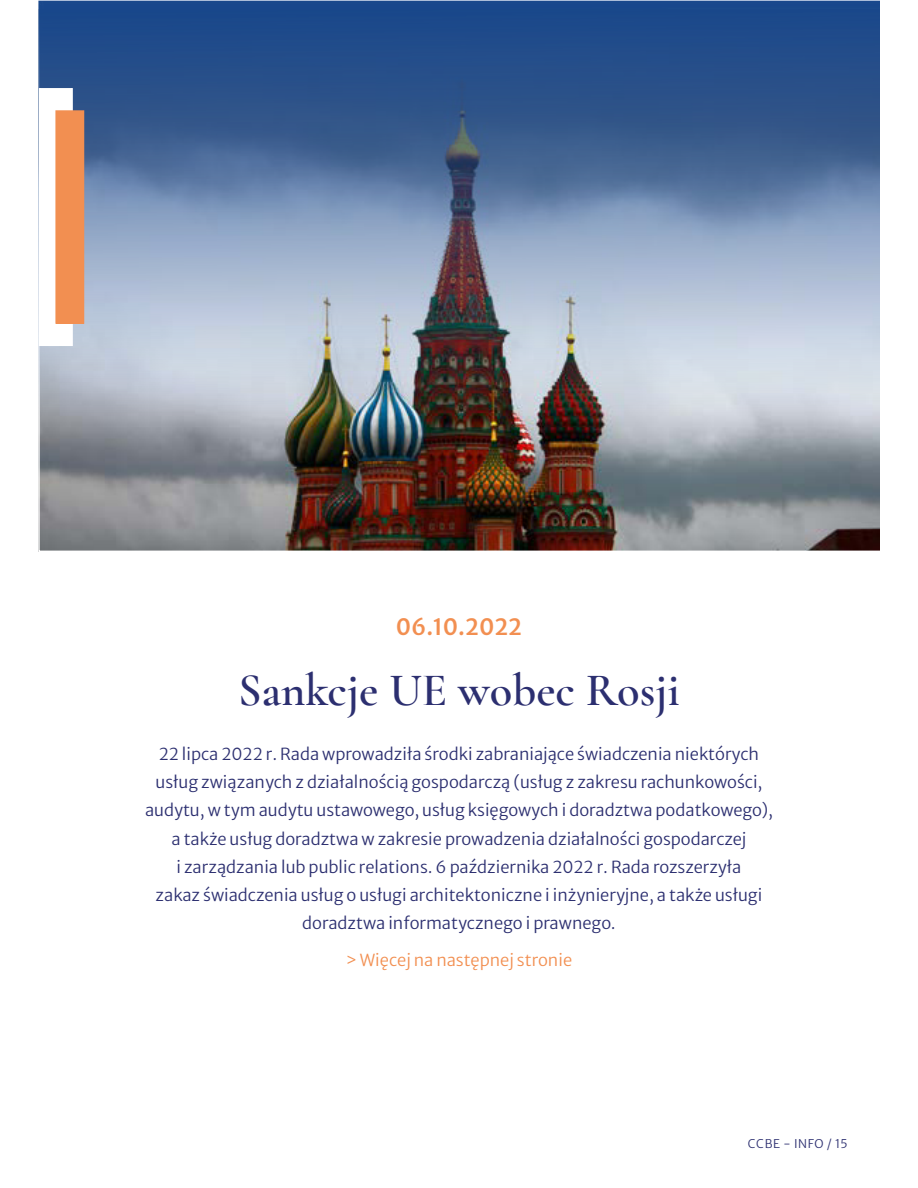
<style>
.page{position:relative;width:918px;height:1188px;background:#fff}
.page>*{position:absolute;margin:0;border:0;box-sizing:border-box;transform-origin:0 0}
.t1{font:600 46.5px "Cormorant Garamond";color:#2c2f70}
.t2{font:500 22.5px "Merriweather Sans";color:#f28f51}
.t3{font:300 16.5px/28.2px "Merriweather Sans";color:#2c2f70;text-align:center}
.t4{font:300 16.5px "Merriweather Sans";color:#f28f51}
.t5{font:300 12px "Merriweather Sans";letter-spacing:.05em;color:#2c2f70}
</style>
<div class="page">
<img style="left:39px;top:0;width:840px;height:551px">
<div style="left:40px;top:89px;width:32px;height:256px;background:#fff"></div>
<div style="left:56px;top:111px;width:28px;height:212px;background:#f28f51"></div>
<div style="left:55px;top:110px;width:29px;height:214px;border:1px solid #f28f51"></div>
<h2 class="t2" style="left:396px;top:607px;width:128px">06.10.2022</h2>
<h1 class="t1" style="left:238px;top:662px;width:443px">Sankcje UE wobec Rosji</h1>
<p class="t3" style="left:145px;top:738px;width:629px">22 lipca 2022 r. Rada wprowadziła środki zabraniające świadczenia niektórych usług związanych z działalnością gospodarczą (usług z zakresu rachunkowości, audytu, w tym audytu ustawowego, usług księgowych i doradztwa podatkowego), a także usług doradztwa w zakresie prowadzenia działalności gospodarczej<br>i zarządzania lub public relations. 6 października 2022 r. Rada rozszerzyła<br>zakaz świadczenia usług o usługi architektoniczne i inżynieryjne, a także usługi doradztwa informatycznego i prawnego.</p>
<p class="t4" style="left:346px;top:945px;width:228px">&gt; Więcej na następnej stronie</p>
<p class="t5" style="left:748px;top:1133px;width:101px">CCBE - INFO / 15</p>
</div>
